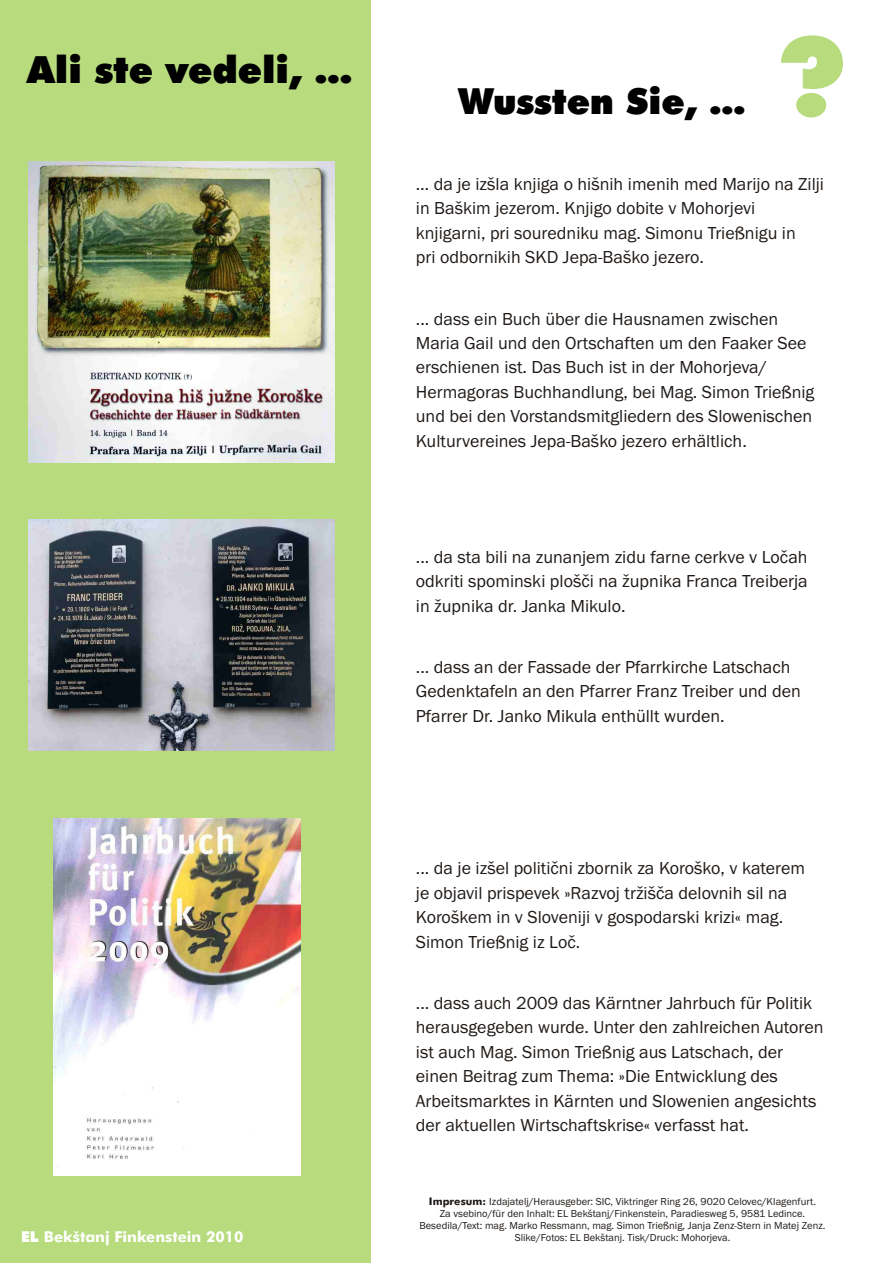
<style>
.page{position:relative;width:894px;height:1263px;background:#fff}
.page>*{position:absolute;margin:0;border:0;box-sizing:border-box;transform-origin:0 0}
.t1{font:108px "Futura X Blk BT";color:#b8db7d}
.t2{font:37.5px "Futura X Blk BT";color:#000}
.t3{font:36px "Futura X Blk BT";color:#000}
.t4{font:18px/24.5px "Franklin Gothic";color:#1f1a17}
.t5{font:700 15px "Futura Md BT";color:#fff}
.t6{font:10.5px/12px "Franklin Gothic";color:#1f1a17;text-align:center}
.s1{font-family:"Futura X Blk BT";font-weight:400}
.s2{font-family:"Futura Md BT";font-weight:700}
</style>
<div class="page">
<div style="left:0;top:0;width:371px;height:1263px;background:#b8db7d"></div>
<img style="left:28px;top:162px;width:306px;height:301px">
<img style="left:28px;top:520px;width:307px;height:230px">
<img style="left:53px;top:819px;width:248px;height:356px">
<h2 class="t2" style="left:27px;top:55px;width:327px">Ali ste vedeli, …</h2>
<p class="t5" style="left:21px;top:1231px;width:224px"><span class="s1">EL</span> Bekštanj Finkenstein 2010</p>
<h3 class="t3" style="left:458px;top:86px;width:288px">Wussten Sie, …</h3>
<h1 class="t1" style="left:780px;top:33px;width:67px">?</h1>
<p class="t4" style="left:416px;top:173px;width:410px">… da je izšla knjiga o hišnih imenih med Marijo na Zilji in Baškim jezerom. Knjigo dobite v Mohorjevi knjigarni, pri souredniku mag. Simonu Trießnigu in<br>pri odbornikih SKD Jepa-Baško jezero.</p>
<p class="t4" style="left:416px;top:308px;width:400px">... dass ein Buch über die Hausnamen zwischen Maria Gail und den Ortschaften um den Faaker See erschienen ist. Das Buch ist in der Mohorjeva/ Hermagoras Buchhandlung, bei Mag. Simon Trießnig und bei den Vorstandsmitgliedern des Slowenischen Kulturvereines Jepa-Baško jezero erhältlich.</p>
<p class="t4" style="left:416px;top:546px;width:393px;text-align:justify">... da sta bili na zunanjem zidu farne cerkve v Loèah odkriti spominski plošèi na župnika Franca Treiberja in župnika dr. Janka Mikulo.</p>
<p class="t4" style="left:416px;top:656px;width:386px">... dass an der Fassade der Pfarrkirche Latschach<br>Gedenktafeln an den Pfarrer Franz Treiber und den<br>Pfarrer Dr. Janko Mikula enthüllt wurden.</p>
<p class="t4" style="left:416px;top:857px;width:391px">... da je izšel politièni zbornik za Koroško, v katerem je objavil prispevek »Razvoj tržišèa delovnih sil na Koroškem in v Sloveniji v gospodarski krizi« mag.<br>Simon Trießnig iz Loè.</p>
<p class="t4" style="left:416px;top:992px;width:409px">... dass auch 2009 das Kärntner Jahrbuch für Politik herausgegeben wurde. Unter den zahlreichen Autoren ist auch Mag. Simon Trießnig aus Latschach, der einen Beitrag zum Thema: »Die Entwicklung des Arbeitsmarktes in Kärnten und Slowenien angesichts der aktuellen Wirtschaftskrise« verfasst hat.</p>
<p class="t6" style="left:420px;top:1196px;width:408px"><span class="s2">Impresum:</span> Izdajatelj/Herausgeber: SIC, Viktringer Ring 26, 9020 Celovec/Klagenfurt.<br>Za vsebino/für den Inhalt: EL Bekštanj/Finkenstein, Paradiesweg 5, 9581 Ledince.<br>Besedila/Text: mag. Marko Ressmann, mag. Simon Trießnig, Janja Zenz-Stern in Matej Zenz.<br>Slike/Fotos: EL Bekštanj. Tisk/Druck: Mohorjeva.</p>
</div>
